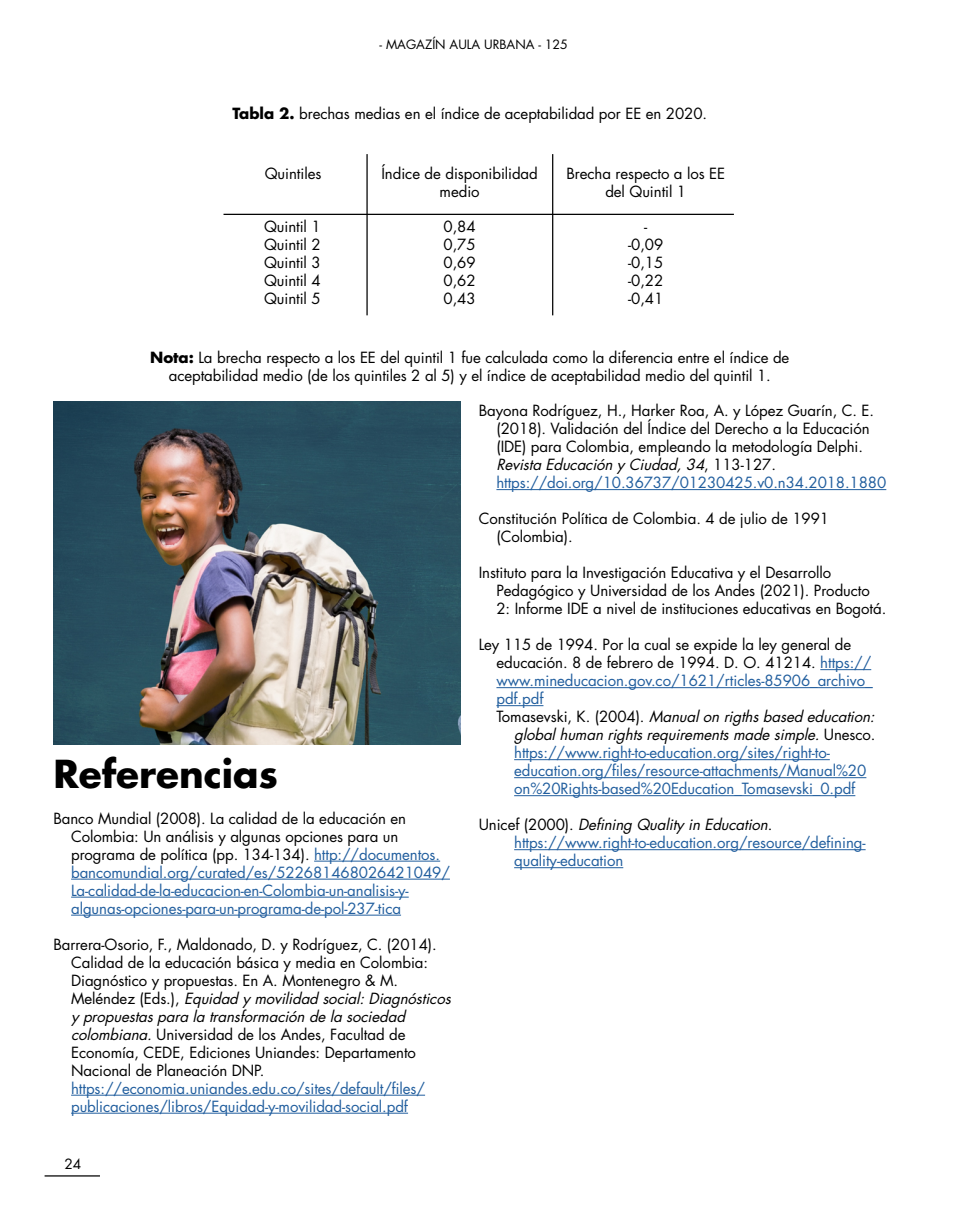
<style>
.page{position:relative;width:957px;height:1205px;background:#fff}
.page>*{position:absolute;margin:0;border:0;box-sizing:border-box;transform-origin:0 0}
.t1{font:700 37.5px "Futura Std";color:#000}
.t2{font:15px/18px "Futura Std";letter-spacing:-.005em;color:#000;text-align:center}
.t3{font:15px/18px "Futura Std";letter-spacing:-.005em;color:#215e9e}
.t4{font:italic 15px "Futura Std";color:#000}
.t5{font:13.75px "Futura Std";color:#000}
.t6{font:12.5px "Futura Std";color:#000}
.s1{font-weight:700}
.s2{color:#000}
.s3{font-style:italic}
.s4{color:#215e9e}
.s5{font-style:normal}
.s6{font-style:italic;color:#000}
</style>
<div class="page">
<hr style="left:223px;top:214px;width:511px;height:1px;background:#000">
<hr style="left:366px;top:154px;width:2px;height:161px;background:#000">
<hr style="left:552px;top:154px;width:1px;height:161px;background:#000">
<hr style="left:314px;top:861px;width:126px;height:1px;background:#215e9e">
<hr style="left:71px;top:879px;width:379px;height:1px;background:#215e9e">
<hr style="left:71px;top:897px;width:338px;height:1px;background:#215e9e">
<hr style="left:71px;top:915px;width:330px;height:1px;background:#215e9e">
<hr style="left:71px;top:1095px;width:354px;height:1px;background:#215e9e">
<hr style="left:71px;top:1113px;width:337px;height:1px;background:#215e9e">
<img style="left:53px;top:402px;width:408px;height:342px">
<hr style="left:496px;top:489px;width:390px;height:1px;background:#215e9e">
<hr style="left:820px;top:669px;width:51px;height:1px;background:#215e9e">
<hr style="left:496px;top:687px;width:376px;height:1px;background:#215e9e">
<hr style="left:496px;top:705px;width:47px;height:1px;background:#215e9e">
<hr style="left:514px;top:759px;width:316px;height:1px;background:#215e9e">
<hr style="left:514px;top:777px;width:352px;height:1px;background:#215e9e">
<hr style="left:514px;top:795px;width:341px;height:1px;background:#215e9e">
<hr style="left:514px;top:849px;width:351px;height:1px;background:#215e9e">
<hr style="left:514px;top:867px;width:109px;height:1px;background:#215e9e">
<hr style="left:45px;top:1175px;width:55px;height:1px;background:#000">
<p class="t6" style="left:379px;top:36px;width:190px">- MAGAZÍN AULA URBANA - 125</p>
<p class="t2" style="left:232px;top:104px;width:476px"><span class="s1">Tabla 2.</span> brechas medias en el índice de aceptabilidad por EE en 2020.</p>
<p class="t2" style="left:265px;top:164px;width:58px">Quintiles</p>
<p class="t2" style="left:381px;top:164px;width:158px">Índice de disponibilidad medio</p>
<p class="t2" style="left:566px;top:164px;width:160px">Brecha respecto a los EE del Quintil 1</p>
<p class="t2" style="left:264px;top:218px;width:58px;text-align:justify">Quintil 1<br>Quintil 2<br>Quintil 3<br>Quintil 4<br>Quintil 5</p>
<p class="t2" style="left:443px;top:218px;width:34px;text-align:justify">0,84<br>0,75<br>0,69<br>0,62<br>0,43</p>
<p class="t2" style="left:628px;top:218px;width:37px">- -0,09 -0,15 -0,22 -0,41</p>
<p class="t2" style="left:150px;top:349px;width:640px"><span class="s1">Nota:</span> La brecha respecto a los EE del quintil 1 fue calculada como la diferencia entre el índice de aceptabilidad medio (de los quintiles 2 al 5) y el índice de aceptabilidad medio del quintil 1.</p>
<h1 class="t1" style="left:53px;top:748px;width:226px">Referencias</h1>
<p class="t3" style="left:71px;top:809px;width:380px;text-indent:-18px"><span class="s2">Banco Mundial (2008). La calidad de la educación en Colombia: Un análisis y algunas opciones para un programa de política (pp. 134-134).</span> http://documentos. bancomundial.org/curated/es/522681468026421049/ La-calidad-de-la-educacion-en-Colombia-un-analisis-y&shy;algunas-opciones-para-un-programa-de-pol-237-tica</p>
<p class="t2" style="left:71px;top:935px;width:385px;text-align:left;text-indent:-18px">Barrera-Osorio, F., Maldonado, D. y Rodríguez, C. (2014).<br>Calidad de la educación básica y media en Colombia:<br>Diagnóstico y propuestas. En A. Montenegro &amp; M.<br>M e l é n d e z ( E d s . ) , <span class="s3">Equidad y movilidad social:Diagnósticos y propuestaspara la transformación dela sociedad colombiana.</span>Universidad de los Andes, Facultad de Economía, CEDE, Ediciones Uniandes: Departamento Nacional de Planeación DNP.</p>
<p class="t3" style="left:71px;top:1079px;width:355px">https://economia.uniandes.edu.co/sites/default/files/ publicaciones/libros/Equidad-y-movilidad-social.pdf</p>
<p class="t5" style="left:64px;top:1155px;width:18px">24</p>
<p class="t2" style="left:496px;top:402px;width:391px;text-align:left;text-indent:-18px">Bayona Rodríguez, H., Harker Roa, A. y López Guarín, C. E. (2018). Validación del Índice del Derecho a la Educación (IDE) para Colombia, empleando la metodología Delphi.<br><span class="s3">Revista Educación y Ciudad,34</span>, 1 1 3 - 1 2 7 . <span class="s4">https://doi.org/10.36737/01230425.v0.n34.2018.1880</span></p>
<p class="t2" style="left:496px;top:510px;width:334px;text-align:left;text-indent:-18px">Constitución Política de Colombia. 4 de julio de 1991 (Colombia).</p>
<p class="t2" style="left:496px;top:564px;width:391px;text-align:left;text-indent:-18px">Instituto para la Investigación Educativa y el Desarrollo<br>Pedagógico y Universidad de los Andes (2021). Producto<br>2: Informe IDE a nivel de instituciones educativas en Bogotá.</p>
<p class="t2" style="left:479px;top:636px;width:374px">Ley 115 de 1994. Por la cual se expide la ley general de</p>
<p class="t2" style="left:496px;top:654px;width:376px">educación. 8 de febrero de 1994. D. O. 41214. <span class="s4">https://</span></p>
<p class="t3" style="left:496px;top:672px;width:378px">www.mineducacion.gov.co/1621/rticles-85906_archivo_</p>
<p class="t3" style="left:496px;top:690px;width:49px">pdf.pdf</p>
<p class="t4" style="left:496px;top:707px;width:384px"><span class="s5">To m a s evs k i , K . ( 2 0 0 4 ) .</span> Manualon rigthsbased education:</p>
<p class="t4" style="left:514px;top:725px;width:363px">globalhuman rightsrequirementsmadesimple.<span class="s5">U n e s c o .</span></p>
<p class="t3" style="left:514px;top:744px;width:317px">https://www.right-to-education.org/sites/right-to-</p>
<p class="t3" style="left:514px;top:762px;width:354px">education.org/files/resource-attachments/Manual%20</p>
<p class="t3" style="left:514px;top:780px;width:343px">on%20Rights-based%20Education_Tomasevski_0.pdf</p>
<p class="t3" style="left:514px;top:816px;width:353px;text-indent:-35px"><span class="s2">U n i c e f ( 2 0 0 0 ) .</span> <span class="s6">Defining Quality in Education</span><span class="s2">. </span>https://www.right-to-education.org/resource/defining&shy;quality-education</p>
</div>
